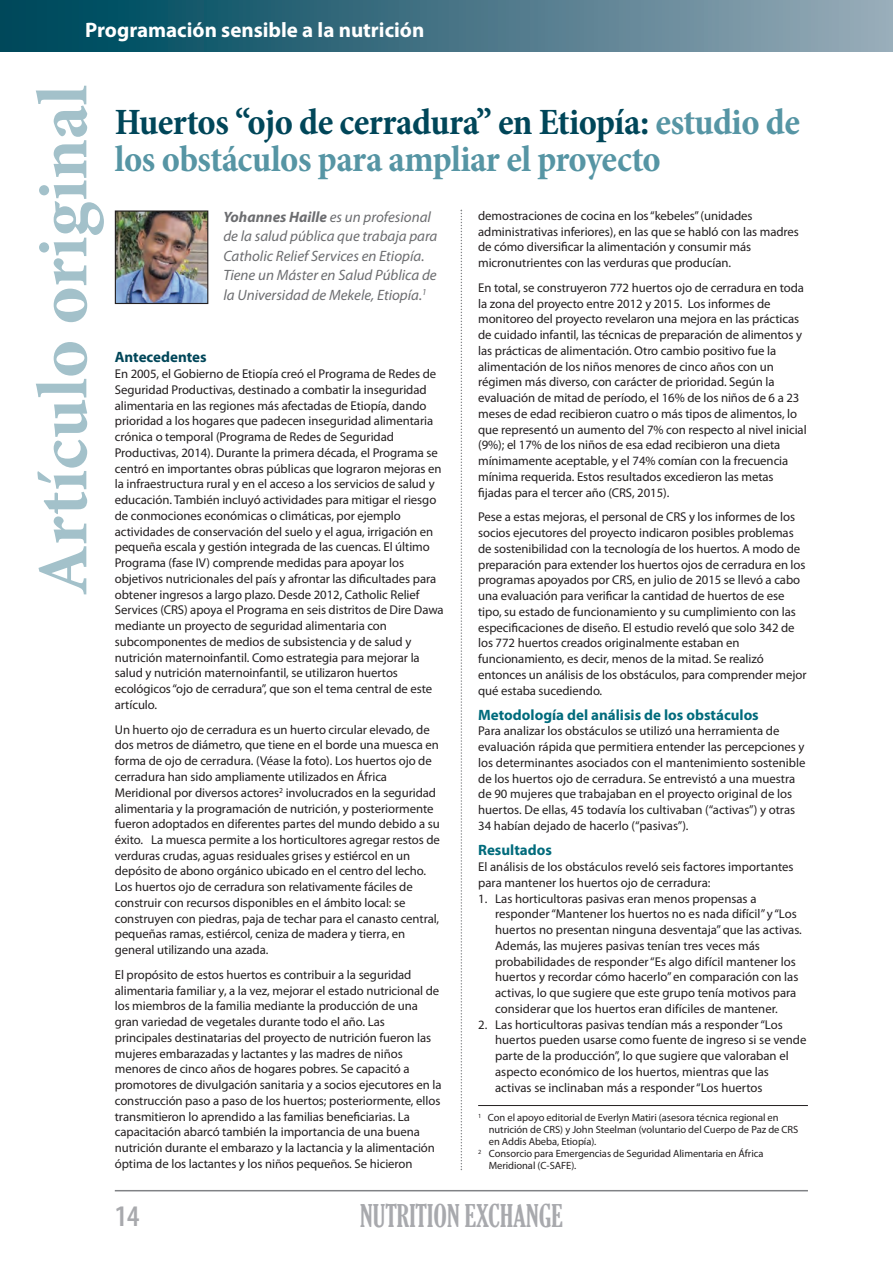
<style>
.page{position:relative;width:893px;height:1263px;background:#fff}
.page>*{position:absolute;margin:0;border:0;box-sizing:border-box;transform-origin:0 0}
.t1{font:700 72px "Minion Pro";letter-spacing:.005em;color:#a3c1ca}
.t2{font:700 condensed 37.5px/37.5px "Minion Pro";letter-spacing:-.015em;color:#5695a4}
.t3{font:extra-condensed 30px "Gloucester";color:#a8a9ad}
.t4{font:600 condensed 30px "Myriad Pro";color:#a8a9ad}
.t5{font:700 21px "Myriad Pro";color:#fff}
.t6{font:italic 15px/19.5px "Myriad Pro";color:#6c6d70}
.t7{font:700 15px "Myriad Pro";color:#006b7c}
.t8{font:700 15px "Myriad Pro";letter-spacing:-.005em;color:#004659}
.t9{font:12.75px/15.8px "Myriad Pro";letter-spacing:-.005em;color:#231f20}
.t10{font:10.5px "Myriad Pro";letter-spacing:-.005em;color:#231f20}
.s1{color:#004659}
.s2{font-weight:700}
</style>
<div class="page">
<svg style="left:461px;top:210px;width:1px;height:960px"></svg>
<img style="left:117px;top:212px;width:89px;height:90px">
<div style="left:115px;top:210px;width:93px;height:94px;border:1px solid #231f20"></div>
<hr style="left:478px;top:1105px;width:330px;height:1px;background:#231f20">
<hr style="left:115px;top:1190px;width:693px;height:1px;background:#808285">
<div style="left:0;top:0;width:893px;height:51px;background:linear-gradient(to right,#004257,#98a9b7)"></div>
<h3 class="t5" style="left:85px;top:22px;width:341px">Programación sensible a la nutrición</h3>
<h1 class="t1" style="left:37px;top:596px;width:512px;rotate:-90deg">Artículo original</h1>
<h2 class="t2" style="left:115px;top:106px;width:686px"><span class="s1">Huertos “ojo de cerradura” en Etiopía:</span> estudio de los obstáculos para ampliar el proyecto</h2>
<p class="t6" style="left:223px;top:208px;width:216px"><span class="s2">Yohannes Haille</span> es un profesional de la salud pública que trabaja para Catholic Relief Services en Etiopía.<br>Tiene un Máster en Salud Pública de la Universidad de Mekele, Etiopía.<sup>1</sup></p>
<p class="t8" style="left:115px;top:352px;width:93px">Antecedentes</p>
<p class="t9" style="left:115px;top:367px;width:330px">En 2005, el Gobierno de Etiopía creó el Programa de Redes de Seguridad Productivas, destinado a combatir la inseguridad alimentaria en las regiones más afectadas de Etiopía, dando prioridad a los hogares que padecen inseguridad alimentaria crónica o temporal (Programa de Redes de Seguridad Productivas, 2014). Durante la primera década, el Programa se centró en importantes obras públicas que lograron mejoras en la infraestructura rural y en el acceso a los servicios de salud y educación. También incluyó actividades para mitigar el riesgo de conmociones económicas o climáticas, por ejemplo actividades de conservación del suelo y el agua, irrigación en pequeña escala y gestión integrada de las cuencas. El último Programa (fase IV) comprende medidas para apoyar los objetivos nutricionales del país y afrontar las dificultades para obtener ingresos a largo plazo. Desde 2012, Catholic Relief Services (CRS) apoya el Programa en seis distritos de Dire Dawa mediante un proyecto de seguridad alimentaria con subcomponentes de medios de subsistencia y de salud y nutrición maternoinfantil. Como estrategia para mejorar la salud y nutrición maternoinfantil, se utilizaron huertos ecológicos “ojo de cerradura”, que son el tema central de este artículo.</p>
<p class="t9" style="left:115px;top:722px;width:327px">Un huerto ojo de cerradura es un huerto circular elevado, de dos metros de diámetro, que tiene en el borde una muesca en forma de ojo de cerradura. (Véase la foto). Los huertos ojo de cerradura han sido ampliamente utilizados en África Meridional por diversos actores<sup>2</sup> involucrados en la seguridad alimentaria y la programación de nutrición, y posteriormente fueron adoptados en diferentes partes del mundo debido a su éxito. La muesca permite a los horticultores agregar restos de verduras crudas, aguas residuales grises y estiércol en un depósito de abono orgánico ubicado en el centro del lecho.<br>Los huertos ojo de cerradura son relativamente fáciles de construir con recursos disponibles en el ámbito local: se construyen con piedras, paja de techar para el canasto central, pequeñas ramas, estiércol, ceniza de madera y tierra, en general utilizando una azada.</p>
<p class="t9" style="left:115px;top:968px;width:328px">El propósito de estos huertos es contribuir a la seguridad alimentaria familiar y, a la vez, mejorar el estado nutricional de los miembros de la familia mediante la producción de una gran variedad de vegetales durante todo el año. Las principales destinatarias del proyecto de nutrición fueron las mujeres embarazadas y lactantes y las madres de niños menores de cinco años de hogares pobres. Se capacitó a promotores de divulgación sanitaria y a socios ejecutores en la construcción paso a paso de los huertos; posteriormente, ellos transmitieron lo aprendido a las familias beneficiarias. La capacitación abarcó también la importancia de una buena nutrición durante el embarazo y la lactancia y la alimentación óptima de los lactantes y los niños pequeños. Se hicieron</p>
<p class="t9" style="left:478px;top:209px;width:322px">demostraciones de cocina en los “kebeles” (unidades administrativas inferiores), en las que se habló con las madres de cómo diversificar la alimentación y consumir más micronutrientes con las verduras que producían.</p>
<p class="t9" style="left:478px;top:281px;width:330px">En total, se construyeron 772 huertos ojo de cerradura en toda la zona del proyecto entre 2012 y 2015. Los informes de monitoreo del proyecto revelaron una mejora en las prácticas de cuidado infantil, las técnicas de preparación de alimentos y las prácticas de alimentación. Otro cambio positivo fue la alimentación de los niños menores de cinco años con un régimen más diverso, con carácter de prioridad. Según la evaluación de mitad de período, el 16% de los niños de 6 a 23 meses de edad recibieron cuatro o más tipos de alimentos, lo que representó un aumento del 7% con respecto al nivel inicial (9%); el 17% de los niños de esa edad recibieron una dieta mínimamente aceptable, y el 74% comían con la frecuencia mínima requerida. Estos resultados excedieron las metas fijadas para el tercer año (CRS, 2015).</p>
<p class="t9" style="left:478px;top:510px;width:330px">Pese a estas mejoras, el personal de CRS y los informes de los socios ejecutores del proyecto indicaron posibles problemas de sostenibilidad con la tecnología de los huertos. A modo de preparación para extender los huertos ojos de cerradura en los programas apoyados por CRS, en julio de 2015 se llevó a cabo una evaluación para verificar la cantidad de huertos de ese tipo, su estado de funcionamiento y su cumplimiento con las especificaciones de diseño. El estudio reveló que solo 342 de los 772 huertos creados originalmente estaban en funcionamiento, es decir, menos de la mitad. Se realizó entonces un análisis de los obstáculos, para comprender mejor qué estaba sucediendo.</p>
<p class="t7" style="left:478px;top:709px;width:282px">Metodología del análisis de los obstáculos</p>
<p class="t9" style="left:478px;top:724px;width:329px">Para analizar los obstáculos se utilizó una herramienta de evaluación rápida que permitiera entender las percepciones y los determinantes asociados con el mantenimiento sostenible de los huertos ojo de cerradura. Se entrevistó a una muestra de 90 mujeres que trabajaban en el proyecto original de los huertos. De ellas, 45 todavía los cultivaban (“activas”) y otras 34 habían dejado de hacerlo (“pasivas”).</p>
<p class="t7" style="left:478px;top:845px;width:75px">Resultados</p>
<p class="t9" style="left:478px;top:860px;width:317px">El análisis de los obstáculos reveló seis factores importantes para mantener los huertos ojo de cerradura:</p>
<p class="t9" style="left:495px;top:891px;width:308px;text-indent:-17px">1. Las horticultoras pasivas eran menos propensas a responder “Mantener los huertos no es nada difícil” y “Los huertos no presentan ninguna desventaja” que las activas.<br>Además, las mujeres pasivas tenían tres veces más probabilidades de responder “Es algo difícil mantener los huertos y recordar cómo hacerlo” en comparación con las activas, lo que sugiere que este grupo tenía motivos para considerar que los huertos eran difíciles de mantener.</p>
<p class="t9" style="left:495px;top:1017px;width:313px;text-indent:-17px">2. Las horticultoras pasivas tendían más a responder “Los huertos pueden usarse como fuente de ingreso si se vende parte de la producción”, lo que sugiere que valoraban el aspecto económico de los huertos, mientras que las activas se inclinaban más a responder “Los huertos</p>
<p class="t10" style="left:478px;top:1114px;width:302px"><sup>1</sup> Con el apoyo editorial de Everlyn Matiri (asesora técnica regional en</p>
<p class="t10" style="left:489px;top:1126px;width:311px">nutrición de CRS) y John Steelman (voluntario del Cuerpo de Paz de CRS</p>
<p class="t10" style="left:489px;top:1138px;width:109px">en Addis Abeba, Etiopía).</p>
<p class="t10" style="left:478px;top:1150px;width:287px"><sup>2</sup> Consorcio para Emergencias de Seguridad Alimentaria en África</p>
<p class="t10" style="left:489px;top:1162px;width:89px">Meridional (C-SAFE).</p>
<h3 class="t4" style="left:115px;top:1205px;width:26px">14</h3>
<h3 class="t3" style="left:360px;top:1198px;width:204px">NUTRITION EXCHANGE</h3>
</div>
